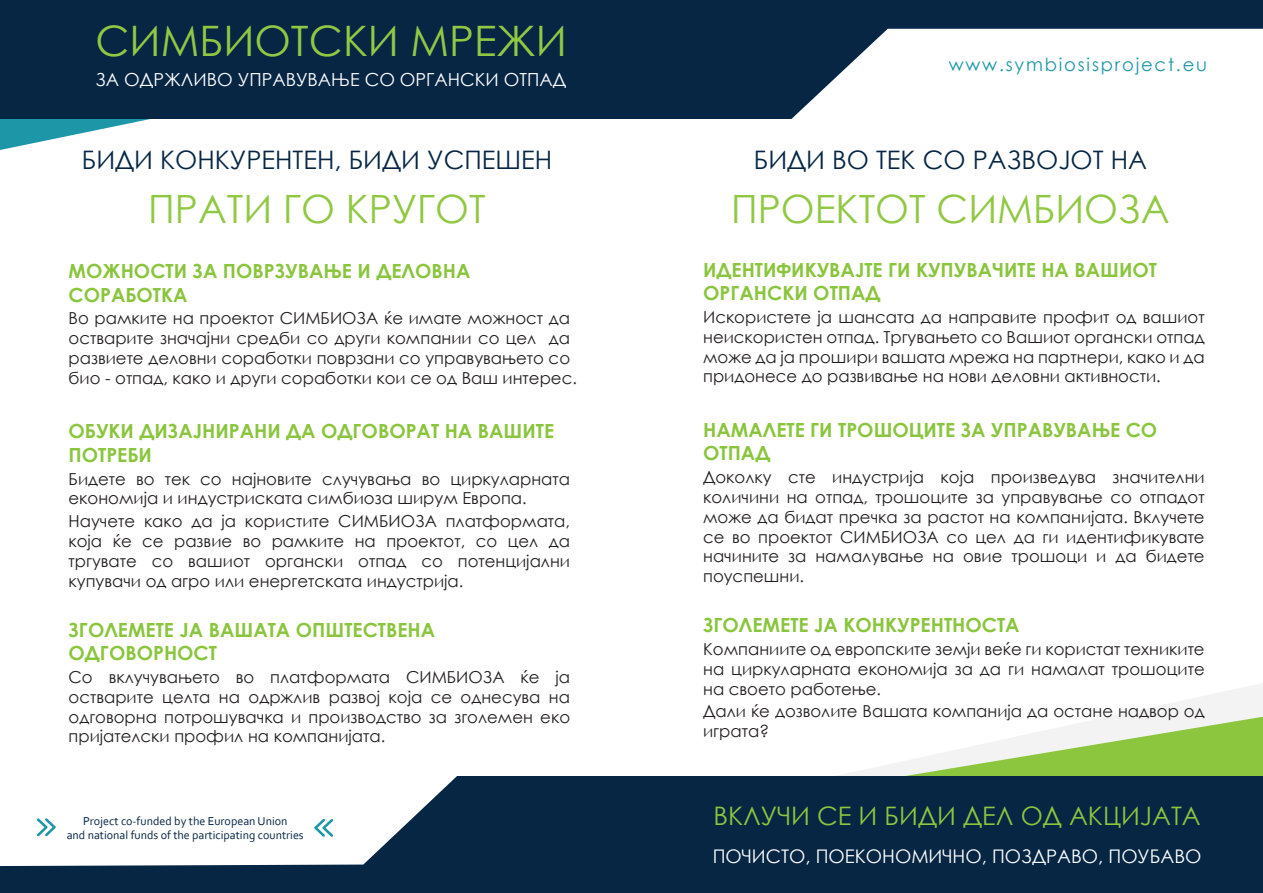
<style>
.page{position:relative;width:1263px;height:893px;background:#fff}
.page>*{position:absolute;margin:0;border:0;box-sizing:border-box;transform-origin:0 0}
.t1{font:42px "Century Gothic";color:#91c843}
.t2{font:39px "Century Gothic";color:#91c843}
.t3{font:25.5px "Century Gothic";color:#062644}
.t4{font:25.5px "Century Gothic";color:#8bc63e}
.t5{font:700 19.5px/23.4px "Century Gothic";color:#8ac53e}
.t6{font:18.75px "Century Gothic";color:#fff}
.t7{font:18px "Century Gothic";color:#fff}
.t8{font:18px "Century Gothic";letter-spacing:.1em;color:#1d96a8}
.t9{font:16.5px/19.8px "Century Gothic";color:#231f20;text-align:justify}
.t10{font:12px/14.4px "Corbel";color:#062644;text-align:center}
</style>
<div class="page">
<svg style="left:0;top:118px;width:261px;height:32px"></svg>
<svg style="left:1110px;top:683px;width:153px;height:34px;fill:#f3f3f3"></svg>
<svg style="left:839px;top:717px;width:424px;height:59px"></svg>
<div style="left:0;top:776px;width:1263px;height:117px;background:#062644"></div>
<svg style="left:0;top:776px;width:457px;height:90px;background:#e3e6ea"></svg>
<div style="left:0;top:0;width:1263px;height:118px;background:#062644"></div>
<svg style="left:693px;top:29px;width:570px;height:90px;fill:#fff"></svg>
<svg style="left:37px;top:818px;width:19px;height:18px"></svg>
<svg style="left:314px;top:819px;width:19px;height:18px"></svg>
<h1 class="t1" style="left:95px;top:12px;width:473px">СИМБИОТСКИ МРЕЖИ</h1>
<p class="t7" style="left:95px;top:67px;width:472px">ЗА ОДРЖЛИВО УПРАВУВАЊЕ СО ОРГАНСКИ ОТПАД</p>
<h3 class="t3" style="left:82px;top:142px;width:472px">БИДИ КОНКУРЕНТЕН, БИДИ УСПЕШЕН</h3>
<h2 class="t2" style="left:148px;top:182px;width:339px">ПРАТИ ГО КРУГОТ</h2>
<p class="t5" style="left:69px;top:259px;width:403px">МОЖНОСТИ ЗА ПОВРЗУВАЊЕ И ДЕЛОВНА<br>СОРАБОТКА</p>
<p class="t9" style="left:69px;top:308px;width:510px;text-align:left">Во рамките на проектот СИМБИОЗА ќе имате можност да остварите значајни средби со други компании со цел да развиете деловни соработки поврзани со управувањето со био - отпад, како и други соработки кои се од Ваш интерес.</p>
<p class="t5" style="left:69px;top:419px;width:487px">ОБУКИ ДИЗАЈНИРАНИ ДА ОДГОВОРАТ НА ВАШИТЕ<br>ПОТРЕБИ</p>
<p class="t9" style="left:69px;top:468px;width:503px">Бидете во тек со најновите случувања во циркуларната економија и индустриската симбиоза ширум Европа.</p>
<p class="t9" style="left:69px;top:511px;width:503px">Научете како да ја користите СИМБИОЗА платформата, која ќе се развие во рамките на проектот, со цел да тргувате со вашиот органски отпад со потенцијални купувачи од агро или енергетската индустрија.</p>
<p class="t5" style="left:69px;top:617px;width:368px">ЗГОЛЕМЕТЕ ЈА ВАШАТА ОПШТЕСТВЕНА<br>ОДГОВОРНОСТ</p>
<p class="t9" style="left:69px;top:667px;width:503px">Со вклучувањето во платформата СИМБИОЗА ќе ја остварите целта на одржлив развој која се однесува на одговорна потрошувачка и производство за зголемен еко пријателски профил на компанијата.</p>
<p class="t10" style="left:67px;top:813px;width:239px">Project co-funded by the European Union<br>and national funds of the participating countries</p>
<p class="t8" style="left:949px;top:52px;width:260px">www.symbiosisproject.eu</p>
<h3 class="t3" style="left:754px;top:142px;width:395px">БИДИ ВО ТЕК СО РАЗВОЈОТ НА</h3>
<h2 class="t2" style="left:731px;top:182px;width:440px">ПРОЕКТОТ СИМБИОЗА</h2>
<p class="t5" style="left:703px;top:257px;width:455px">ИДЕНТИФИКУВАЈТЕ ГИ КУПУВАЧИТЕ НА ВАШИОТ<br>ОРГАНСКИ ОТПАД</p>
<p class="t9" style="left:703px;top:307px;width:503px">Искористете ја шансата да направите профит од вашиот неискористен отпад. Тргувањето со Вашиот органски отпад може да ја прошири вашата мрежа на партнери, како и да придонесе до развивање на нови деловни активности.</p>
<p class="t5" style="left:703px;top:417px;width:456px">НАМАЛЕТЕ ГИ ТРОШОЦИТЕ ЗА УПРАВУВАЊЕ СО<br>ОТПАД</p>
<p class="t9" style="left:703px;top:467px;width:503px">Доколку сте индустрија која произведува значителни количини на отпад, трошоците за управување со отпадот може да бидат пречка за растот на компанијата. Вклучете се во проектот СИМБИОЗА со цел да ги идентификувате начините за намалување на овие трошоци и да бидете поуспешни.</p>
<p class="t5" style="left:703px;top:613px;width:318px">ЗГОЛЕМЕТЕ ЈА КОНКУРЕНТНОСТА</p>
<p class="t9" style="left:703px;top:639px;width:503px">Компаниите од европските земји веќе ги користат техниките на циркуларната економија за да ги намалат трошоците на своето работење.</p>
<p class="t9" style="left:703px;top:701px;width:503px">Дали ќе дозволите Вашата компанија да остане надвор од играта?</p>
<h3 class="t4" style="left:713px;top:798px;width:489px">ВКЛУЧИ СЕ И БИДИ ДЕЛ ОД АКЦИЈАТА</h3>
<p class="t6" style="left:713px;top:843px;width:490px">ПОЧИСТО, ПОЕКОНОМИЧНО, ПОЗДРАВО, ПОУБАВО</p>
</div>
